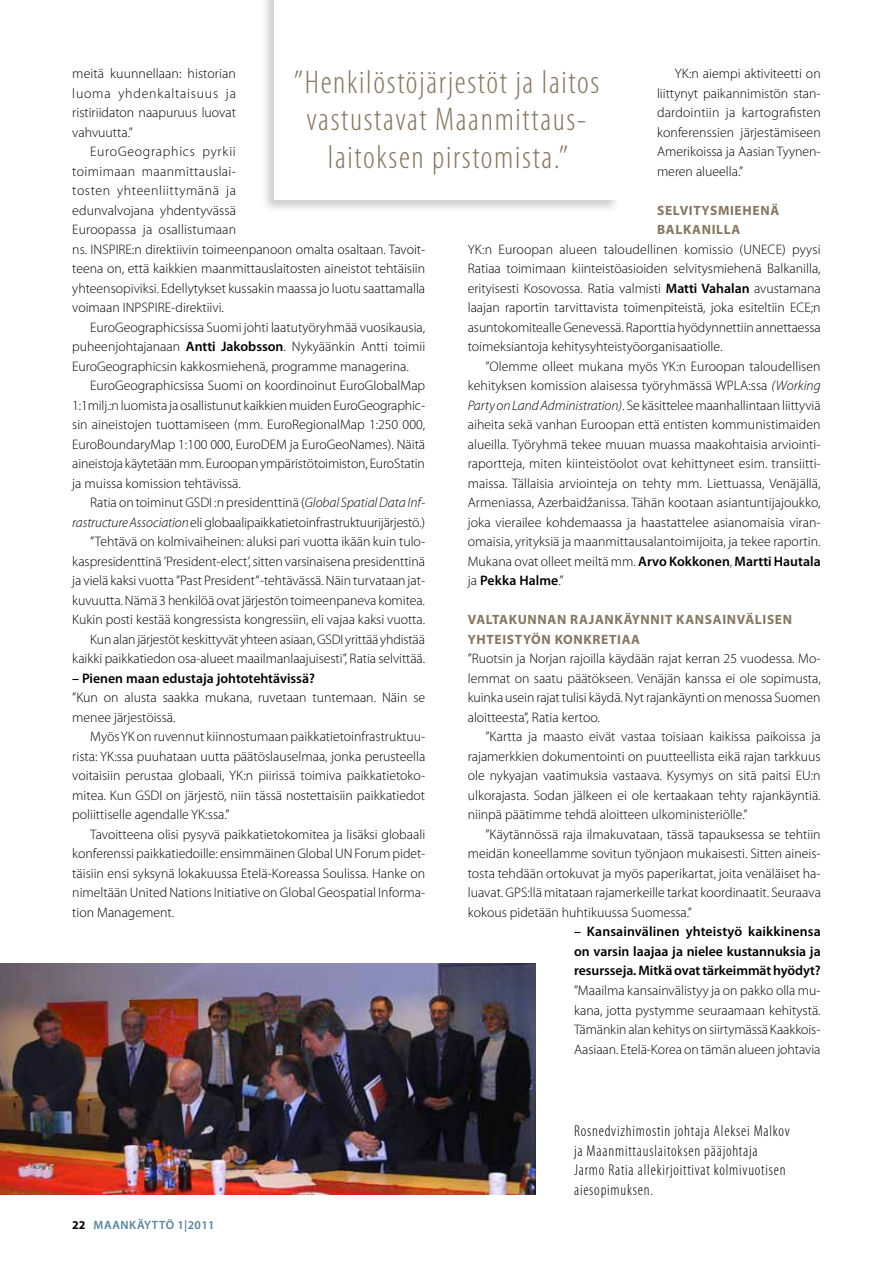
<style>
.page{position:relative;width:893px;height:1263px;background:#fff}
.page>*{position:absolute;margin:0;border:0;box-sizing:border-box;transform-origin:0 0}
.t1{font:300 condensed 33px/37.5px "Myriad Pro";letter-spacing:.05em;color:#857761;text-align:center}
.t2{font:300 condensed 15.75px/19.5px "Myriad Pro";letter-spacing:.05em;color:#000}
.t3{font:300 13.8px/19.5px "Myriad Pro";color:#000;text-align:justify}
.t4{font:600 13.8px/19.5px "Myriad Pro";color:#000;text-align:justify}
.t5{font:700 13.5px/19.5px "Myriad Pro";letter-spacing:.05em;color:#857761}
.t6{font:600 12px "Myriad Pro";letter-spacing:.045em;color:#54829f}
.s1{font-weight:600}
.s2{font-style:italic}
.s3{font-weight:700;color:#000}
</style>
<div class="page">
<img style="left:0;top:964px;width:536px;height:231px">
<div style="left:260px;top:0;width:361px;height:214px;background:#000;opacity:.2"></div>
<div style="left:274px;top:0;width:345px;height:200px;background:#fff"></div>
<p class="t3" style="left:657px;top:64px;width:165px;text-indent:18px">YK:n aiempi aktiviteetti on liittynyt paikannimistön stan&shy;dardointiin ja kartografisten konferenssien järjestämiseen Amerikoissa ja Aasian Tyynen&shy;meren alueella.”</p>
<p class="t5" style="left:657px;top:200px;width:124px">SELVITYSMIEHENÄ<br>BALKANILLA</p>
<p class="t3" style="left:468px;top:240px;width:355px">YK:n Euroopan alueen taloudellinen komissio (UNECE) pyysi Ratiaa toimimaan kiinteistöasioiden selvitysmiehenä Balkanilla, erityisesti Kosovossa. Ratia valmisti <span class="s1">Matti Vahalan</span> avustamana laajan raportin tarvittavista toimenpiteistä, joka esiteltiin ECE;n asuntokomitealle Genevessä. Raporttia hyödynnettiin annettaessa toimeksiantoja kehitysyhteistyöorganisaatiolle.</p>
<p class="t3" style="left:468px;top:357px;width:354px;text-indent:18px">”Olemme olleet mukana myös YK:n Euroopan taloudellisen kehityksen komission alaisessa työryhmässä WPLA:ssa <span class="s2">(Working Party on Land Administration)</span>. Se käsittelee maanhallintaan liittyviä aiheita sekä vanhan Euroopan että entisten kommunistimaiden alueilla. Työryhmä tekee muuan muassa maakohtaisia arviointi&shy;raportteja, miten kiinteistöolot ovat kehittyneet esim. transiitti&shy;maissa. Tällaisia arviointeja on tehty mm. Liettuassa, Venäjällä, Armeniassa, Azerbaidžanissa. Tähän kootaan asiantuntijajoukko, joka vierailee kohdemaassa ja haastattelee asianomaisia viran&shy;omaisia, yrityksiä ja maanmittausalantoimijoita, ja tekee raportin.<br>Mukana ovat olleet meiltä mm. <span class="s1">Arvo Kokkonen</span>, <span class="s1">Martti Hautala </span>ja <span class="s1">Pekka Halme</span>.”</p>
<p class="t5" style="left:468px;top:610px;width:326px">VALTAKUNNAN RAJANKÄYNNIT KANSAINVÄLISEN<br>YHTEISTYÖN KONKRETIAA</p>
<p class="t3" style="left:468px;top:649px;width:354px">”Ruotsin ja Norjan rajoilla käydään rajat kerran 25 vuodessa. Mo&shy;lemmat on saatu päätökseen. Venäjän kanssa ei ole sopimusta, kuinka usein rajat tulisi käydä. Nyt rajankäynti on menossa Suomen aloitteesta”, Ratia kertoo.</p>
<p class="t3" style="left:468px;top:727px;width:354px;text-indent:18px">”Kartta ja maasto eivät vastaa toisiaan kaikissa paikoissa ja rajamerkkien dokumentointi on puutteellista eikä rajan tarkkuus ole nykyajan vaatimuksia vastaava. Kysymys on sitä paitsi EU:n ulkorajasta. Sodan jälkeen ei ole kertaakaan tehty rajankäyntiä. niinpä päätimme tehdä aloitteen ulkoministeriölle.”</p>
<p class="t3" style="left:468px;top:825px;width:355px;text-indent:18px">”Käytännössä raja ilmakuvataan, tässä tapauksessa se tehtiin meidän koneellamme sovitun työnjaon mukaisesti. Sitten aineis&shy;tosta tehdään ortokuvat ja myös paperikartat, joita venäläiset ha&shy;luavat. GPS:llä mitataan rajamerkeille tarkat koordinaatit. Seuraava kokous pidetään huhtikuussa Suomessa.”</p>
<p class="t4" style="left:574px;top:922px;width:248px">– Kansainvälinen yhteistyö kaikkinensa on varsin laajaa ja nielee kustannuksia ja resursseja. Mitkä ovat tärkeimmät hyödyt?</p>
<p class="t3" style="left:574px;top:981px;width:248px">”Maailma kansainvälistyy ja on pakko olla mu&shy;kana, jotta pystymme seuraamaan kehitystä.<br>Tämänkin alan kehitys on siirtymässä Kaakkois-Aasiaan. Etelä-Korea on tämän alueen johtavia</p>
<p class="t3" style="left:72px;top:64px;width:165px">meitä kuunnellaan: historian luoma yhdenkaltaisuus ja ristiriidaton naapuruus luovat vahvuutta.”</p>
<p class="t3" style="left:72px;top:142px;width:354px;text-align:left;text-indent:18px">EuroGeographics pyrkii<br>toimimaan maanmittauslai-<br>tosten yhteenliittymänä ja<br>edunvalvojana yhdentyvässä<br>Euroopassa ja osallistumaan<br>ns. INSPIRE:n direktiivin toimeenpanoon omalta osaltaan. Tavoit&shy;teena on, että kaikkien maanmittauslaitosten aineistot tehtäisiin yhteensopiviksi. Edellytykset kussakin maassa jo luotu saattamalla voimaan INPSPIRE-direktiivi.</p>
<p class="t3" style="left:72px;top:318px;width:354px;text-indent:18px">EuroGeographicsissa Suomi johti laatutyöryhmää vuosikausia, puheenjohtajanaan <span class="s1">Antti Jakobsson</span>. Nykyäänkin Antti toimii EuroGeographicsin kakkosmiehenä, programme managerina.</p>
<p class="t3" style="left:72px;top:376px;width:354px;text-indent:18px">EuroGeographicsissa Suomi on koordinoinut EuroGlobalMap 1:1milj.:n luomista ja osallistunut kaikkien muiden EuroGeographic&shy;sin aineistojen tuottamiseen (mm. EuroRegionalMap 1:250 000, EuroBoundaryMap 1:100 000, EuroDEM ja EuroGeoNames). Näitä aineistoja käytetään mm. Euroopan ympäristötoimiston, EuroStatin ja muissa komission tehtävissä.</p>
<p class="t3" style="left:72px;top:493px;width:354px;text-align:right">Ratia on toiminut GSDI :n presidenttinä (<span class="s2">Global Spatial Data Inf&shy;rastructure Association</span> eli globaalipaikkatietoinfrastruktuurijärjestö.) ”Tehtävä on kolmivaiheinen: aluksi pari vuotta ikään kuin tulo&shy;kaspresidenttinä ’President-elect’, sitten varsinaisena presidenttinä ja vielä kaksi vuotta ”Past President” -tehtävässä. Näin turvataan jat&shy;kuvuutta. Nämä 3 henkilöä ovat järjestön toimeenpaneva komitea.<br>Kukin posti kestää kongressista kongressiin, eli vajaa kaksi vuotta.<br>Kun alan järjestöt keskittyvät yhteen asiaan, GSDI yrittää yhdistää kaikki paikkatiedon osa-alueet maailmanlaajuisesti”, Ratia selvittää.</p>
<p class="t4" style="left:72px;top:668px;width:244px">– Pienen maan edustaja johtotehtävissä?</p>
<p class="t3" style="left:72px;top:688px;width:354px">”Kun on alusta saakka mukana, ruvetaan tuntemaan. Näin se menee järjestöissä.</p>
<p class="t3" style="left:72px;top:727px;width:354px;text-indent:18px">Myös YK on ruvennut kiinnostumaan paikkatietoinfrastruktuu&shy;rista: YK:ssa puuhataan uutta päätöslauselmaa, jonka perusteella voitaisiin perustaa globaali, YK:n piirissä toimiva paikkatietoko&shy;mitea. Kun GSDI on järjestö, niin tässä nostettaisiin paikkatiedot poliittiselle agendalle YK:ssa.”</p>
<p class="t3" style="left:72px;top:825px;width:354px;text-indent:18px">Tavoitteena olisi pysyvä paikkatietokomitea ja lisäksi globaali konferenssi paikkatiedoille: ensimmäinen Global UN Forum pidet&shy;täisiin ensi syksynä lokakuussa Etelä-Koreassa Soulissa. Hanke on nimeltään United Nations Initiative on Global Geospatial Informa&shy;tion Management.</p>
<h1 class="t1" style="left:294px;top:64px;width:307px">”Henkilöstöjärjestöt ja laitos vastustavat Maanmittaus&shy;laitoksen pirstomista.”</h1>
<p class="t6" style="left:72px;top:1218px;width:144px"><span class="s3">22</span> Maankäyttö 1|2011</p>
<p class="t2" style="left:574px;top:1121px;width:217px">Rosnedvizhimostin johtaja Aleksei Malkov ja Maanmittauslaitoksen pääjohtaja Jarmo Ratia allekirjoittivat kolmivuotisen aiesopimuksen.</p>
</div>
